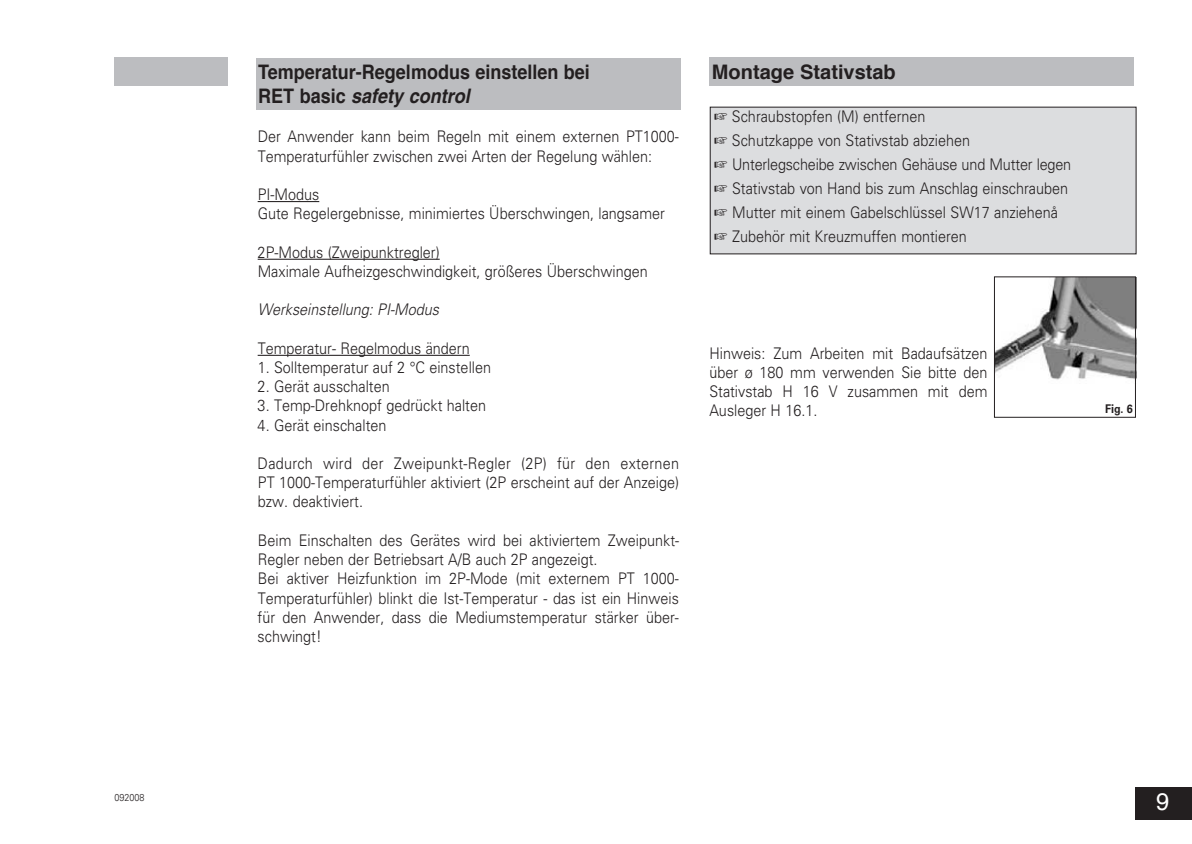
<style>
.page{position:relative;width:1192px;height:844px;background:#fff}
.page>*{position:absolute;margin:0;border:0;box-sizing:border-box;transform-origin:0 0}
.t1{font:24px "Helvetica";color:#fff}
.t2{font:700 20px/24px "Helvetica";color:#231f20;scale:.9 1}
.t3{font:700 20px "Helvetica";color:#231f20}
.t4{font:300 16px/19.2px "Univers CE";color:#231f20;scale:.9 1}
.t5{font:italic 300 16px "Univers CE";color:#231f20;scale:.9 1}
.t6{font:700 12px "Univers CE";color:#231f20;scale:.9 1}
.t7{font:300 10px "Univers CE";color:#231f20;scale:.9 1}
.s1{font-style:italic}
</style>
<div class="page">
<div style="left:1135px;top:786px;width:56px;height:33px;background:#231f20"></div>
<hr style="left:1189px;top:786px;width:3px;height:33px;background:#231f20">
<div style="left:114px;top:57px;width:113px;height:29px;background:#bcbdc0"></div>
<div style="left:710px;top:58px;width:424px;height:28px;background:#bcbdc0"></div>
<div style="left:710px;top:107px;width:426px;height:147px;background:#dcdddf"></div>
<img style="left:996px;top:278px;width:138px;height:102px">
<div style="left:994px;top:276px;width:142px;height:141px;border:1px solid #231f20"></div>
<hr style="left:258px;top:201px;width:61px;height:1px;background:#231f20">
<hr style="left:258px;top:259px;width:182px;height:1px;background:#231f20">
<hr style="left:258px;top:355px;width:212px;height:1px;background:#231f20">
<div style="left:256px;top:58px;width:424px;height:51px;background:#bcbdc0"></div>
<p class="t7" style="left:114px;top:793px;width:35px">092008</p>
<p class="t2" style="left:258px;top:62px;width:370px">Temperatur-Regelmodus einstellen bei<br>RET basic <span class="s1">safety control</span></p>
<p class="t4" style="left:258px;top:128px;width:470px">Der Anwender kann beim Regeln mit einem externen PT1000-<br>Temperaturfühler zwischen zwei Arten der Regelung wählen:</p>
<p class="t4" style="left:258px;top:186px;width:454px">PI-Modus<br>Gute Regelergebnisse, minimiertes Überschwingen, langsamer</p>
<p class="t4" style="left:258px;top:244px;width:435px">2P-Modus (Zweipunktregler)<br>Maximale Aufheizgeschwindigkeit, größeres Überschwingen</p>
<p class="t5" style="left:258px;top:303px;width:203px">Werkseinstellung: PI-Modus</p>
<p class="t4" style="left:258px;top:340px;width:237px">Temperatur- Regelmodus ändern</p>
<p class="t4" style="left:258px;top:359px;width:261px">1. Solltemperatur auf 2 °C einstellen</p>
<p class="t4" style="left:258px;top:378px;width:148px">2. Gerät ausschalten</p>
<p class="t4" style="left:258px;top:397px;width:255px">3. Temp-Drehknopf gedrückt halten</p>
<p class="t4" style="left:258px;top:416px;width:145px">4. Gerät einschalten</p>
<p class="t4" style="left:258px;top:455px;width:470px;text-align:justify">Dadurch wird der Zweipunkt-Regler (2P) für den externen PT 1000-Temperaturfühler aktiviert (2P erscheint auf der Anzeige) bzw. deaktiviert.</p>
<p class="t4" style="left:258px;top:532px;width:470px">Beim Einschalten des Gerätes wird bei aktiviertem Zweipunkt-Regler neben der Betriebsart A/B auch 2P angezeigt.<br>Bei aktiver Heizfunktion im 2P-Mode (mit externem PT 1000- Temperaturfühler) blinkt die Ist-Temperatur - das ist ein Hinweis für den Anwender, dass die Mediumstemperatur stärker über&shy;schwingt!</p>
<p class="t3" style="left:712px;top:64px;width:185px">Montage Stativstab</p>
<p class="t4" style="left:732px;top:105px;width:378px;line-height:24px">Schraubstopfen (M) entfernen<br>Schutzkappe von Stativstab abziehen Unterlegscheibe zwischen Gehäuse und Mutter legen Stativstab von Hand bis zum Anschlag einschrauben Mutter mit einem Gabelschlüssel SW17 anziehenå Zubehör mit Kreuzmuffen montieren</p>
<p class="t4" style="left:709px;top:345px;width:311px;text-align:justify">Hinweis: Zum Arbeiten mit Badaufsätzen über ø 180 mm verwenden Sie bitte den Stativstab H 16 V zusammen mit dem Ausleger H 16.1.</p>
<p class="t6" style="left:1105px;top:404px;width:33px">Fig. 6</p>
<h1 class="t1" style="left:1156px;top:790px;width:15px">9</h1>
</div>
